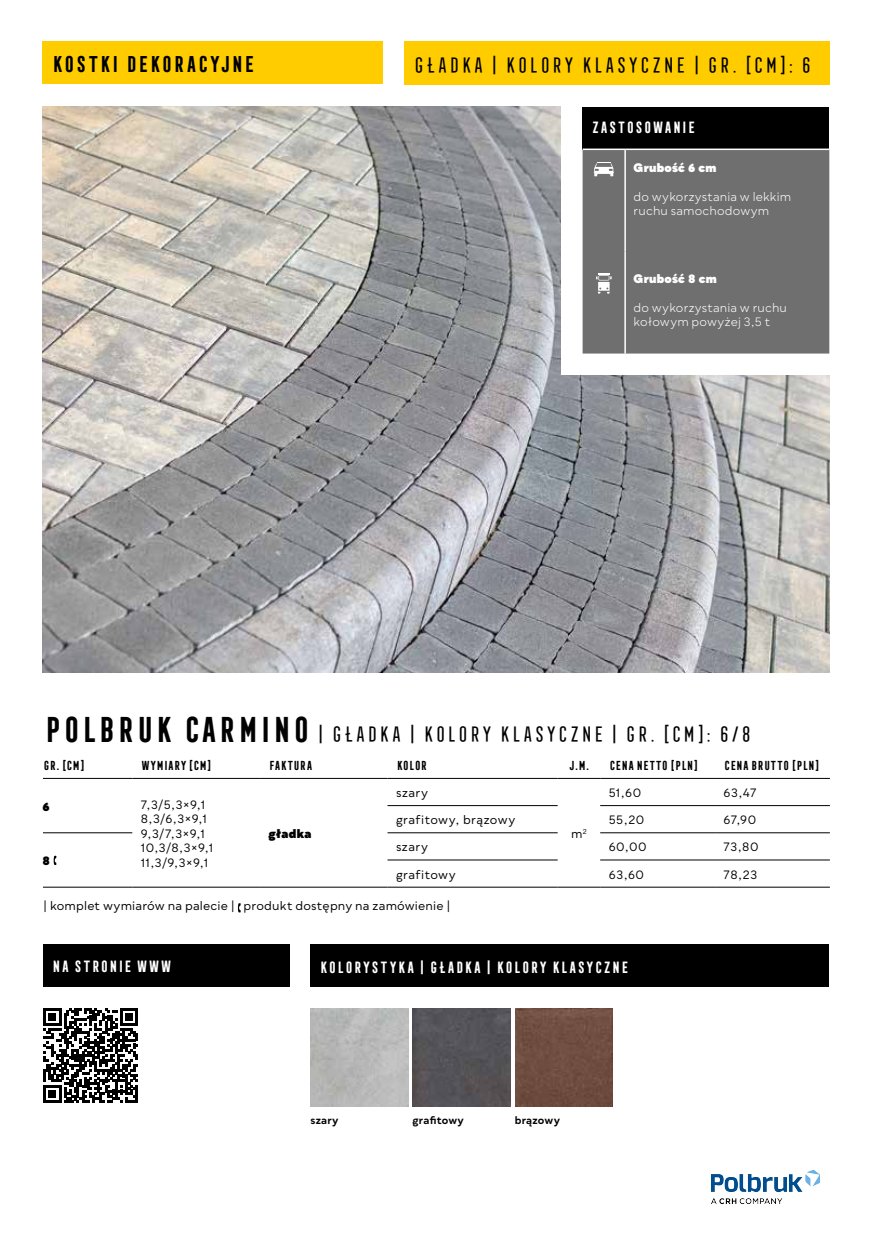
<style>
.page{position:relative;width:872px;height:1234px;background:#fff}
.page>*{position:absolute;margin:0;border:0;box-sizing:border-box;transform-origin:0 0}
.t1{font:21px "Frontage Condensed";letter-spacing:.015em;color:#000}
.t2{font:700 21px "Frontage Condensed";letter-spacing:.015em;color:#000}
.t3{font:700 15px "Frontage Condensed";letter-spacing:.03em;color:#fff}
.t4{font:12px/14.4px "Qualion";letter-spacing:.02em;color:#000}
.t5{font:12px/14.4px "Qualion";letter-spacing:.015em;color:#fff}
.t6{font:700 12px "Frontage Condensed";letter-spacing:-.03em;color:#000}
.t7{font:900 12px "Qualion";letter-spacing:.02em;color:#fff}
.t8{font:900 12px "Qualion";letter-spacing:.03em;color:#000}
.t9{font:700 10.5px "Qualion";letter-spacing:.02em;color:#000}
.s1{font-weight:700;font-size:33px}
</style>
<div class="page">
<img style="left:43px;top:106px;width:786px;height:566px">
<hr style="left:600px;top:777px;width:115px;height:1px;background:#000">
<hr style="left:715px;top:777px;width:115px;height:1px;background:#000">
<hr style="left:600px;top:805px;width:115px;height:1px;background:#000">
<hr style="left:715px;top:805px;width:115px;height:1px;background:#000">
<hr style="left:600px;top:832px;width:115px;height:1px;background:#000">
<hr style="left:715px;top:832px;width:115px;height:1px;background:#000">
<hr style="left:600px;top:859px;width:115px;height:1px;background:#000">
<hr style="left:715px;top:859px;width:115px;height:1px;background:#000">
<hr style="left:600px;top:886px;width:115px;height:1px;background:#000">
<hr style="left:715px;top:886px;width:115px;height:1px;background:#000">
<hr style="left:43px;top:777px;width:89px;height:1px;background:#000">
<hr style="left:132px;top:777px;width:128px;height:1px;background:#000">
<hr style="left:260px;top:777px;width:127px;height:1px;background:#000">
<hr style="left:387px;top:777px;width:170px;height:1px;background:#000">
<hr style="left:557px;top:777px;width:43px;height:1px;background:#000">
<hr style="left:43px;top:832px;width:89px;height:1px;background:#000">
<hr style="left:43px;top:886px;width:89px;height:1px;background:#000">
<hr style="left:132px;top:886px;width:128px;height:1px;background:#000">
<hr style="left:260px;top:886px;width:127px;height:1px;background:#000">
<hr style="left:387px;top:805px;width:170px;height:1px;background:#000">
<hr style="left:387px;top:832px;width:170px;height:1px;background:#000">
<hr style="left:387px;top:859px;width:170px;height:1px;background:#000">
<hr style="left:557px;top:886px;width:43px;height:1px;background:#000">
<hr style="left:387px;top:886px;width:170px;height:1px;background:#000">
<svg style="left:54px;top:855px;width:2px;height:9px"></svg>
<svg style="left:238px;top:903px;width:3px;height:9px"></svg>
<div style="left:561px;top:85px;width:289px;height:290px;background:#fff"></div>
<div style="left:582px;top:107px;width:247px;height:42px;background:#000"></div>
<div style="left:582px;top:150px;width:247px;height:203px;background:#706f6f"></div>
<hr style="left:582px;top:148px;width:44px;height:2px;background:#fff">
<hr style="left:626px;top:148px;width:203px;height:2px;background:#fff">
<hr style="left:624px;top:150px;width:2px;height:101px;background:#fff">
<hr style="left:624px;top:251px;width:2px;height:102px;background:#fff">
<svg style="left:593px;top:162px;width:21px;height:14px"></svg>
<svg style="left:596px;top:273px;width:15px;height:20px"></svg>
<svg style="left:43px;top:1008px;width:95px;height:94px"></svg>
<hr style="left:135px;top:1084px;width:3px;height:18px;background:#000">
<div style="left:43px;top:943px;width:247px;height:43px;background:#000"></div>
<div style="left:43px;top:41px;width:340px;height:43px;background:#fc0"></div>
<div style="left:404px;top:41px;width:425px;height:44px;background:#fc0"></div>
<div style="left:310px;top:944px;width:519px;height:42px;background:#000"></div>
<div style="left:515px;top:1008px;width:97px;height:97px;background:#6f4d41"></div>
<img style="left:412px;top:1008px;width:98px;height:98px">
<img style="left:711px;top:1169px;width:109px;height:35px">
<h1 class="t2" style="left:51px;top:52px;width:205px">KOSTKI DEKORACYJNE</h1>
<h1 class="t1" style="left:412px;top:53px;width:401px">GŁADKA | KOLORY KLASYCZNE | GR. [CM]: 6</h1>
<p class="t3" style="left:591px;top:119px;width:105px">ZASTOSOWANIE</p>
<p class="t7" style="left:633px;top:161px;width:84px">Grubość 6 cm</p>
<p class="t5" style="left:633px;top:189px;width:159px">do wykorzystania w lekkim ruchu samochodowym</p>
<p class="t7" style="left:633px;top:271px;width:84px">Grubość 8 cm</p>
<p class="t5" style="left:633px;top:300px;width:155px">do wykorzystania w ruchu kołowym powyżej 3,5 t</p>
<h1 class="t1" style="left:43px;top:722px;width:710px"><span class="s1">POLBRUK CARMINO</span> | GŁADKA | KOLORY KLASYCZNE | GR. [CM]: 6/8</h1>
<p class="t6" style="left:43px;top:758px;width:43px">GR. [CM]</p>
<p class="t6" style="left:141px;top:758px;width:72px">WYMIARY [CM]</p>
<p class="t6" style="left:268px;top:758px;width:45px">FAKTURA</p>
<p class="t6" style="left:396px;top:758px;width:33px">KOLOR</p>
<p class="t6" style="left:568px;top:758px;width:22px">J.M.</p>
<p class="t6" style="left:608px;top:758px;width:91px">CENA NETTO [PLN]</p>
<p class="t6" style="left:723px;top:758px;width:97px">CENA BRUTTO [PLN]</p>
<p class="t8" style="left:43px;top:799px;width:8px">6</p>
<p class="t4" style="left:141px;top:797px;width:74px">7,3/5,3×9,1<br>8,3/6,3×9,1<br>9,3/7,3×9,1<br>10,3/8,3×9,1<br>11,3/9,3×9,1</p>
<p class="t4" style="left:608px;top:785px;width:34px">51,60</p>
<p class="t4" style="left:723px;top:785px;width:35px">63,47</p>
<p class="t4" style="left:396px;top:785px;width:34px">szary</p>
<p class="t4" style="left:396px;top:812px;width:121px">grafitowy, brązowy</p>
<p class="t4" style="left:608px;top:812px;width:37px">55,20</p>
<p class="t4" style="left:723px;top:812px;width:34px">67,90</p>
<p class="t4" style="left:571px;top:826px;width:17px">m<sup>2</sup></p>
<p class="t8" style="left:268px;top:826px;width:45px">gładka</p>
<p class="t4" style="left:396px;top:839px;width:34px">szary</p>
<p class="t4" style="left:608px;top:839px;width:39px">60,00</p>
<p class="t4" style="left:723px;top:839px;width:37px">73,80</p>
<p class="t4" style="left:396px;top:867px;width:61px">grafitowy</p>
<p class="t4" style="left:608px;top:867px;width:37px">63,60</p>
<p class="t4" style="left:723px;top:867px;width:35px">78,23</p>
<p class="t4" style="left:43px;top:898px;width:409px">| komplet wymiarów na palecie | produkt dostępny na zamówienie |</p>
<p class="t8" style="left:43px;top:853px;width:8px">8</p>
<p class="t3" style="left:51px;top:957px;width:121px">NA STRONIE WWW</p>
<p class="t3" style="left:319px;top:958px;width:311px">KOLORYSTYKA | GŁADKA | KOLORY KLASYCZNE</p>
<p class="t9" style="left:310px;top:1113px;width:30px">szary</p>
<p class="t9" style="left:412px;top:1113px;width:53px">grafitowy</p>
<p class="t9" style="left:514px;top:1113px;width:47px">brązowy</p>
</div>
